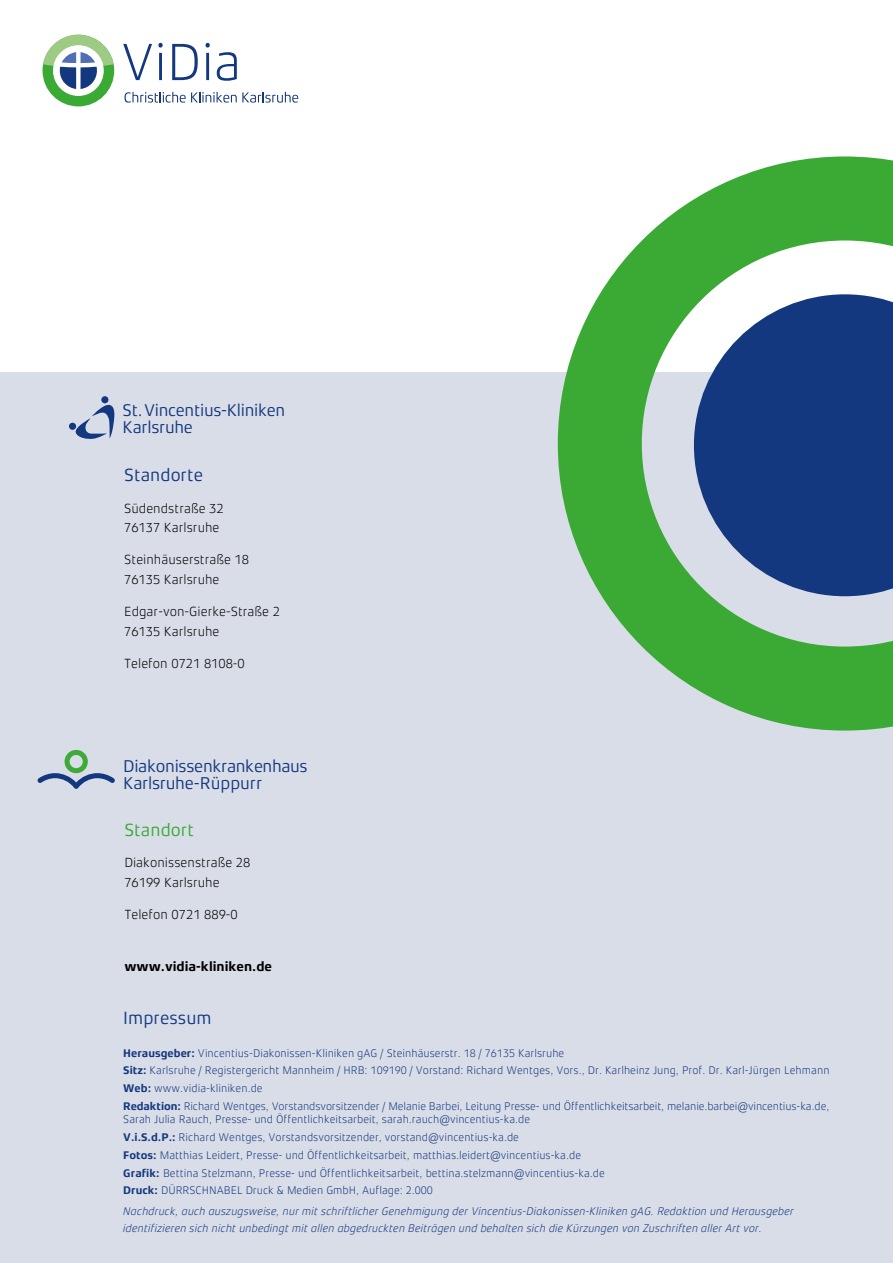
<style>
.page{position:relative;width:893px;height:1263px;background:#fff}
.page>*{position:absolute;margin:0;border:0;box-sizing:border-box;transform-origin:0 0}
.t1{font:18px "Xenois Sans Pro";color:#14387f}
.t2{font:18px "Xenois Sans Pro";color:#3aaa35}
.t3{font:17.4px/17.4px "Xenois Sans Pro";letter-spacing:-.02em;color:#14387f}
.t4{font:17.25px/17.1px "Xenois Sans Pro";letter-spacing:-.02em;color:#14387f}
.t5{font:300 13.5px/19.5px "Xenois Sans Pro";color:#000}
.t6{font:700 13.5px "Xenois Sans Pro";color:#000}
.t7{font:300 11.25px/17.7px "Xenois Sans Pro";color:#14387f}
.t8{font:italic 300 11.25px/16.5px "Xenois Sans Pro";color:#14387f}
.s1{font-weight:700}
</style>
<div class="page">
<div style="left:0;top:372px;width:893px;height:891px;background:#d9dde7"></div>
<div style="left:101px;top:396px;width:7px;height:7px;background:#14387f;border-radius:50%"></div>
<div style="left:69px;top:423px;width:7px;height:7px;background:#14387f;border-radius:50%"></div>
<svg style="left:74px;top:403px;width:41px;height:36px"></svg>
<svg style="left:37px;top:750px;width:78px;height:39px"></svg>
<div style="left:43px;top:35px;width:71px;height:71px;background:#3aaa35;border-radius:50%"></div>
<div style="left:53px;top:45px;width:51px;height:51px;background:#fff;border-radius:50%"></div>
<svg style="left:43px;top:35px;width:71px;height:54px"></svg>
<svg style="left:123px;top:44px;width:29px;height:36px"></svg>
<hr style="left:159px;top:53px;width:3px;height:27px;background:#14387f">
<svg style="left:158px;top:43px;width:5px;height:5px"></svg>
<svg style="left:172px;top:44px;width:26px;height:36px"></svg>
<hr style="left:206px;top:53px;width:3px;height:27px;background:#14387f">
<svg style="left:206px;top:43px;width:4px;height:5px"></svg>
<svg style="left:217px;top:52px;width:20px;height:29px"></svg>
<svg style="left:124px;top:92px;width:174px;height:11px"></svg>
<svg style="left:558px;top:156px;width:335px;height:574px"></svg>
<h3 class="t4" style="left:123px;top:401px;width:164px">St.Vincentius-Kliniken<br>Karlsruhe</h3>
<h1 class="t1" style="left:124px;top:464px;width:81px">Standorte</h1>
<p class="t5" style="left:124px;top:498px;width:101px">Südendstraße 32<br>76137 Karlsruhe</p>
<p class="t5" style="left:124px;top:550px;width:126px">Steinhäuserstraße 18<br>76135 Karlsruhe</p>
<p class="t5" style="left:124px;top:602px;width:157px">Edgar-von-Gierke-Straße 2<br>76135 Karlsruhe</p>
<p class="t5" style="left:124px;top:653px;width:122px">Telefon 0721 8108-0</p>
<h2 class="t3" style="left:123px;top:757px;width:186px">Diakonissenkrankenhaus<br>Karlsruhe-Rüppurr</h2>
<h1 class="t2" style="left:124px;top:819px;width:71px">Standort</h1>
<p class="t5" style="left:124px;top:853px;width:128px">Diakonissenstraße 28<br>76199 Karlsruhe</p>
<p class="t5" style="left:124px;top:904px;width:115px">Telefon 0721 889-0</p>
<p class="t6" style="left:124px;top:958px;width:149px">www.vidia-kliniken.de</p>
<h1 class="t1" style="left:123px;top:1007px;width:90px">Impressum</h1>
<p class="t7" style="left:123px;top:1044px;width:708px"><span class="s1">Herausgeber:</span> Vincentius-Diakonissen-Kliniken gAG / Steinhäuserstr. 18 / 76135 Karlsruhe<br><span class="s1">Sitz:</span> Karlsruhe / Registergericht Mannheim / HRB: 109190 / Vorstand: Richard Wentges, Vors., Dr. Karlheinz Jung, Prof. Dr. Karl-Jürgen Lehmann <span class="s1">Web:</span> www.vidia-kliniken.de<br><span class="s1">Redaktion:</span> Richard Wentges, Vorstandsvorsitzender / Melanie Barbei, Leitung Presse- und Öffentlichkeitsarbeit, melanie.barbei@vincentius-ka.de,</p>
<p class="t7" style="left:123px;top:1111px;width:483px">Sarah Julia Rauch, Presse- und Öffentlichkeitsarbeit, sarah.rauch@vincentius-ka.de<br><span class="s1">V.i.S.d.P.:</span> Richard Wentges, Vorstandsvorsitzender, vorstand@vincentius-ka.de<br><span class="s1">Fotos:</span> Matthias Leidert, Presse- und Öffentlichkeitsarbeit, matthias.leidert@vincentius-ka.de <span class="s1">Grafik:</span> Bettina Stelzmann, Presse- und Öffentlichkeitsarbeit, bettina.stelzmann@vincentius-ka.de <span class="s1">Druck:</span> DÜRRSCHNABEL Druck &amp; Medien GmbH, Auflage: 2.000</p>
<p class="t8" style="left:123px;top:1203px;width:672px">Nachdruck, auch auszugsweise, nur mit schriftlicher Genehmigung der Vincentius-Diakonissen-Kliniken gAG. Redaktion und Herausgeber identifizieren sich nicht unbedingt mit allen abgedruckten Beiträgen und behalten sich die Kürzungen von Zuschriften aller Art vor.</p>
</div>
